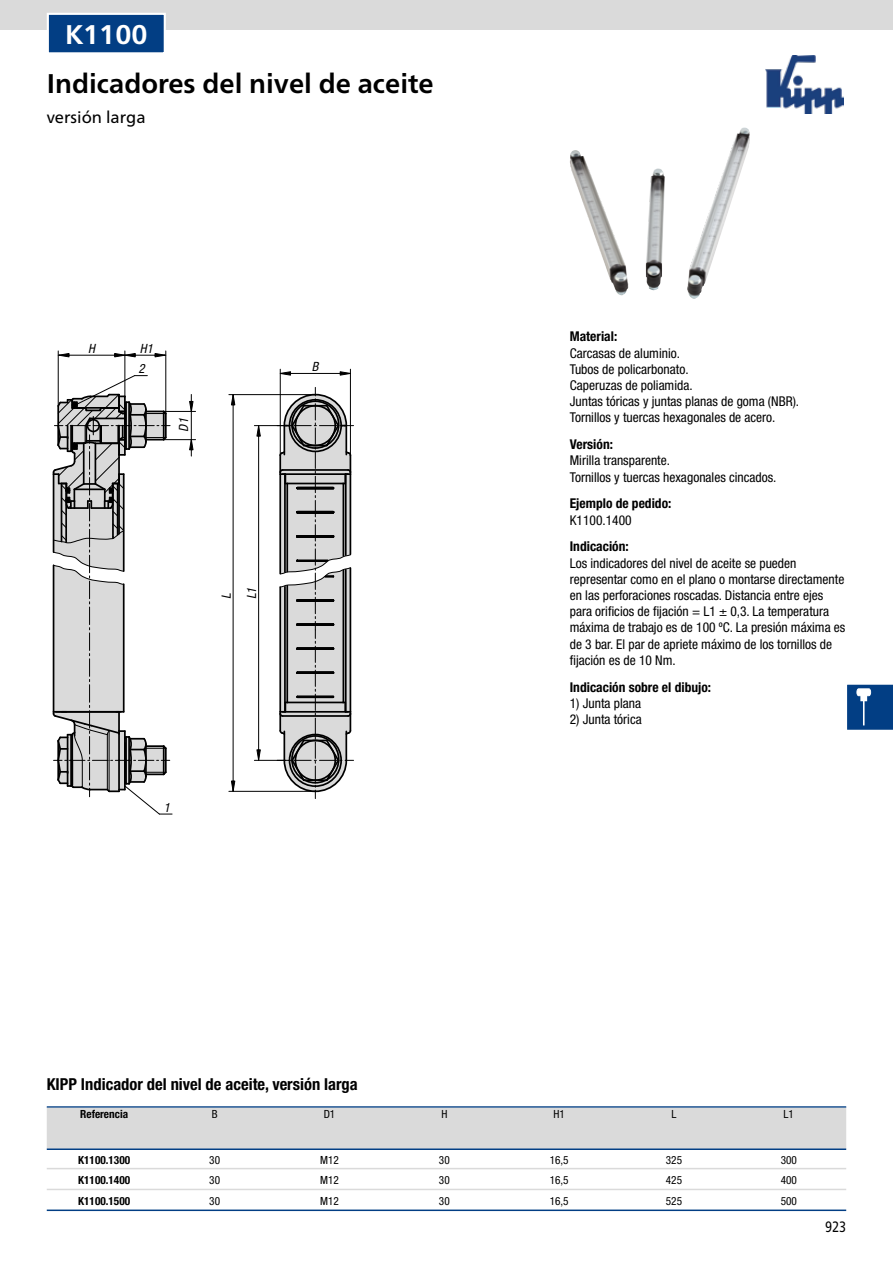
<style>
.page{position:relative;width:893px;height:1263px;background:#fff}
.page>*{position:absolute;margin:0;border:0;box-sizing:border-box;transform-origin:0 0}
.t1{font:700 27px "Frutiger Neue LTW1 G";color:#000}
.t2{font:700 27px "Frutiger Neue LTW1 G";color:#fff}
.t3{font:700 condensed 16.5px "Helvetica Neue LTW1 G";color:#000}
.t4{font:16.5px "Frutiger Neue LTW1 G";color:#000}
.t5{font:15px "Frutiger Neue LTW1 G";color:#000;scale:.81 1}
.t6{font:condensed 13.5px/16.2px "Helvetica Neue LTW1 G";color:#000}
.t7{font:700 condensed 13.5px "Helvetica Neue LTW1 G";color:#000}
.t8{font:italic condensed 12.75px "Helvetica Neue LTW1 G";color:#000}
.t9{font:condensed 11.25px "Helvetica Neue LTW1 G";color:#000}
.t10{font:700 condensed 11.25px "Helvetica Neue LTW1 G";color:#000}
</style>
<div class="page">
<img style="left:765px;top:55px;width:79px;height:58px">
<div style="left:0;top:0;width:893px;height:30px;background:#dadada"></div>
<svg style="left:847px;top:684px;width:46px;height:46px;background:#1d5291"></svg>
<img style="left:570px;top:128px;width:180px;height:171px">
<svg style="left:154px;top:352px;width:13px;height:6px"></svg>
<svg style="left:339px;top:371px;width:11px;height:5px"></svg>
<svg style="left:57px;top:352px;width:13px;height:6px"></svg>
<svg style="left:114px;top:352px;width:22px;height:6px"></svg>
<svg style="left:279px;top:371px;width:12px;height:5px"></svg>
<svg style="left:189px;top:434px;width:5px;height:17px"></svg>
<svg style="left:256px;top:426px;width:5px;height:11px"></svg>
<svg style="left:189px;top:401px;width:5px;height:16px"></svg>
<svg style="left:256px;top:749px;width:5px;height:11px"></svg>
<svg style="left:277px;top:387px;width:77px;height:411px"></svg>
<hr style="left:58px;top:351px;width:1px;height:55px;background:#000">
<hr style="left:124px;top:351px;width:1px;height:45px;background:#000">
<hr style="left:165px;top:351px;width:1px;height:62px;background:#000">
<hr style="left:58px;top:355px;width:67px;height:1px;background:#000">
<hr style="left:125px;top:355px;width:41px;height:1px;background:#000">
<hr style="left:164px;top:411px;width:32px;height:1px;background:#000">
<hr style="left:164px;top:439px;width:32px;height:1px;background:#000">
<hr style="left:191px;top:394px;width:1px;height:62px;background:#000">
<hr style="left:254px;top:425px;width:30px;height:1px;background:#000">
<hr style="left:254px;top:760px;width:36px;height:1px;background:#000">
<hr style="left:258px;top:426px;width:1px;height:334px;background:#000">
<svg style="left:230px;top:395px;width:6px;height:11px"></svg>
<svg style="left:230px;top:780px;width:6px;height:11px"></svg>
<hr style="left:233px;top:395px;width:1px;height:396px;background:#000">
<hr style="left:229px;top:394px;width:86px;height:1px;background:#000">
<hr style="left:229px;top:791px;width:86px;height:1px;background:#000">
<hr style="left:280px;top:369px;width:1px;height:86px;background:#000">
<hr style="left:350px;top:369px;width:1px;height:87px;background:#000">
<hr style="left:280px;top:373px;width:70px;height:1px;background:#000">
<svg style="left:52px;top:374px;width:120px;height:441px"></svg>
<div style="left:48px;top:14px;width:117px;height:39px;background:#023e84"></div>
<div style="left:47px;top:13px;width:119px;height:41px;border:2px solid #fff"></div>
<hr style="left:47px;top:1106px;width:799px;height:2px;background:#023e84">
<div style="left:47px;top:1108px;width:799px;height:41px;background:#dadada"></div>
<hr style="left:47px;top:1148px;width:799px;height:2px;background:#023e84">
<hr style="left:47px;top:1168px;width:799px;height:1px;background:#dadada">
<hr style="left:47px;top:1189px;width:799px;height:1px;background:#dadada">
<hr style="left:47px;top:1209px;width:799px;height:2px;background:#023e84">
<h1 class="t2" style="left:65px;top:18px;width:84px">K1100</h1>
<h1 class="t1" style="left:47px;top:67px;width:388px">Indicadores del nivel de aceite</h1>
<p class="t4" style="left:47px;top:105px;width:100px">versión larga</p>
<p class="t8" style="left:88px;top:341px;width:8px">H</p>
<p class="t8" style="left:140px;top:341px;width:14px">H1</p>
<p class="t8" style="left:139px;top:362px;width:8px">2</p>
<p class="t8" style="left:176px;top:432px;width:15px;rotate:-90deg">D1</p>
<p class="t8" style="left:312px;top:359px;width:8px">B</p>
<p class="t8" style="left:219px;top:599px;width:7px;rotate:-90deg">L</p>
<p class="t8" style="left:244px;top:599px;width:13px;rotate:-90deg">L1</p>
<p class="t8" style="left:164px;top:800px;width:8px">1</p>
<p class="t7" style="left:570px;top:328px;width:49px">Material:</p>
<p class="t6" style="left:570px;top:345px;width:231px">Carcasas de aluminio.<br>Tubos de policarbonato.<br>Caperuzas de poliamida.<br>Juntas tóricas y juntas planas de goma (NBR).<br>Tornillos y tuercas hexagonales de acero.</p>
<p class="t7" style="left:570px;top:436px;width:45px">Versión:</p>
<p class="t6" style="left:570px;top:453px;width:208px">Mirilla transparente.<br>Tornillos y tuercas hexagonales cincados.</p>
<p class="t7" style="left:570px;top:495px;width:103px">Ejemplo de pedido:</p>
<p class="t6" style="left:570px;top:512px;width:63px">K1100.1400</p>
<p class="t7" style="left:570px;top:538px;width:60px">Indicación:</p>
<p class="t6" style="left:570px;top:555px;width:277px">Los indicadores del nivel de aceite se pueden representar como en el plano o montarse directamente en las perforaciones roscadas. Distancia entre ejes para orificios de fijación = L1 ± 0,3. La temperatura máxima de trabajo es de 100 ºC. La presión máxima es de 3 bar. El par de apriete máximo de los tornillos de fijación es de 10 Nm.</p>
<p class="t7" style="left:570px;top:679px;width:143px">Indicación sobre el dibujo:</p>
<p class="t6" style="left:570px;top:695px;width:73px">1) Junta plana</p>
<p class="t6" style="left:570px;top:711px;width:73px">2) Junta tórica</p>
<p class="t3" style="left:47px;top:1074px;width:313px">KIPP Indicador del nivel de aceite, versión larga</p>
<p class="t10" style="left:80px;top:1107px;width:49px">Referencia</p>
<p class="t9" style="left:212px;top:1107px;width:7px">B</p>
<p class="t9" style="left:324px;top:1107px;width:13px">D1</p>
<p class="t9" style="left:441px;top:1107px;width:8px">H</p>
<p class="t9" style="left:553px;top:1107px;width:13px">H1</p>
<p class="t9" style="left:671px;top:1107px;width:6px">L</p>
<p class="t9" style="left:784px;top:1107px;width:12px">L1</p>
<p class="t10" style="left:78px;top:1153px;width:53px">K1100.1300</p>
<p class="t9" style="left:209px;top:1153px;width:12px">30</p>
<p class="t9" style="left:320px;top:1153px;width:20px">M12</p>
<p class="t9" style="left:439px;top:1153px;width:12px">30</p>
<p class="t9" style="left:550px;top:1153px;width:20px">16,5</p>
<p class="t9" style="left:666px;top:1153px;width:18px">325</p>
<p class="t9" style="left:781px;top:1153px;width:18px">300</p>
<p class="t10" style="left:78px;top:1174px;width:53px">K1100.1400</p>
<p class="t9" style="left:209px;top:1174px;width:12px">30</p>
<p class="t9" style="left:320px;top:1174px;width:20px">M12</p>
<p class="t9" style="left:439px;top:1174px;width:12px">30</p>
<p class="t9" style="left:550px;top:1174px;width:20px">16,5</p>
<p class="t9" style="left:666px;top:1174px;width:18px">425</p>
<p class="t9" style="left:781px;top:1174px;width:18px">400</p>
<p class="t10" style="left:78px;top:1194px;width:53px">K1100.1500</p>
<p class="t9" style="left:209px;top:1195px;width:12px">30</p>
<p class="t9" style="left:320px;top:1195px;width:20px">M12</p>
<p class="t9" style="left:439px;top:1195px;width:12px">30</p>
<p class="t9" style="left:550px;top:1195px;width:20px">16,5</p>
<p class="t9" style="left:666px;top:1195px;width:18px">525</p>
<p class="t9" style="left:781px;top:1195px;width:18px">500</p>
<p class="t5" style="left:825px;top:1215px;width:27px">923</p>
</div>
